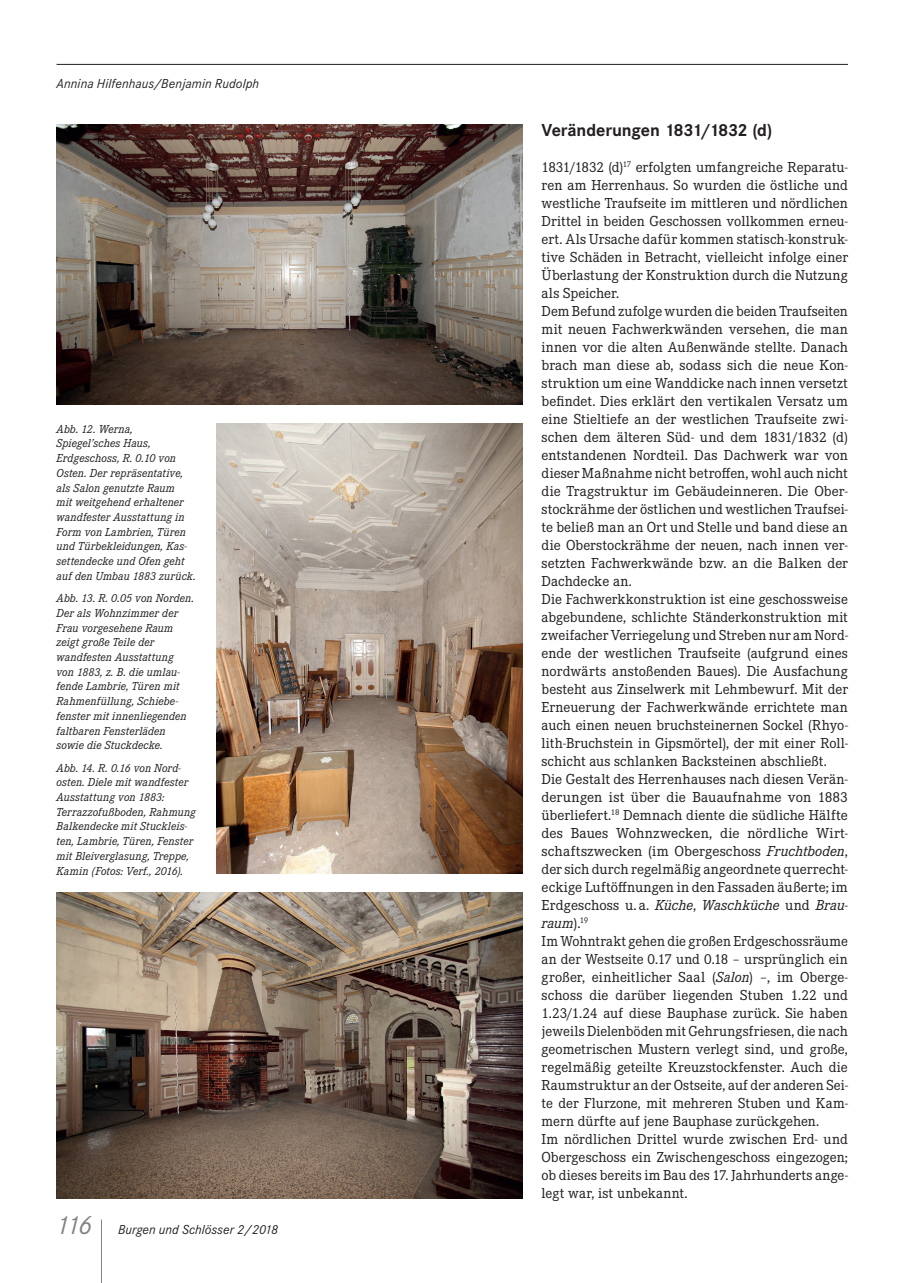
<style>
.page{position:relative;width:913px;height:1283px;background:#fff}
.page>*{position:absolute;margin:0;border:0;box-sizing:border-box;transform-origin:0 0}
.t1{font:700 18px "Corporate S";letter-spacing:-.01em;color:#231f20}
.t2{font:15px/18px "Corporate E";color:#231f20}
.t3{font:italic 13.5px "Corporate S";letter-spacing:.005em;color:#231f20}
.t4{font:italic 12px/14.7px "Corporate E";letter-spacing:.005em;color:#231f20}
.s1{font-size:27px;color:#808285}
.s2{font-style:italic}
</style>
<div class="page">
<hr style="left:101px;top:1219px;width:1px;height:63px;background:#808285">
<hr style="left:57px;top:64px;width:790px;height:1px;background:#231f20">
<img style="left:56px;top:124px;width:466px;height:281px">
<img style="left:216px;top:424px;width:306px;height:449px">
<img style="left:57px;top:892px;width:465px;height:306px">
<p class="t3" style="left:57px;top:76px;width:204px">Annina Hilfenhaus/Benjamin Rudolph</p>
<p class="t4" style="left:57px;top:421px;width:141px">Abb. 12. Werna,<br>Spiegel’sches Haus,<br>Erdgeschoss, R. 0.10 von<br>Osten. Der repräsentative, als Salon genutzte Raum<br>mit weitgehend erhaltener wandfester Ausstattung in<br>Form von Lambrien, Türen und Türbekleidungen, Kas&shy;settendecke und Ofen geht auf den Umbau 1883 zurück.</p>
<p class="t4" style="left:57px;top:591px;width:139px">Abb. 13. R. 0.05 von Norden.<br>Der als Wohnzimmer der<br>Frau vorgesehene Raum zeigt große Teile der wandfesten Ausstattung von 1883, z. B. die umlau&shy;fende Lambrie, Türen mit<br>Rahmenfüllung, Schiebe&shy;fenster mit innenliegenden faltbaren Fensterläden sowie die Stuckdecke.</p>
<p class="t4" style="left:57px;top:760px;width:141px">Abb. 14. R. 0.16 von Nord&shy;osten. Diele mit wandfester<br>Ausstattung von 1883:<br>Terrazzofußboden, Rahmung<br>Balkendecke mit Stuckleis&shy;ten, Lambrie, Türen, Fenster mit Bleiverglasung, Treppe,<br>Kamin (Fotos: Verf., 2016).</p>
<p class="t3" style="left:56px;top:1222px;width:223px"><span class="s1">116</span> Burgen und Schlösser 2/2018</p>
<p class="t1" style="left:541px;top:119px;width:232px">Veränderungen 1831/1832 (d)</p>
<p class="t2" style="left:541px;top:158px;width:308px">1831/1832 (d)<sup>17</sup> erfolgten umfangreiche Reparatu&shy;ren am Herrenhaus. So wurden die östliche und westliche Traufseite im mittleren und nördlichen Drittel in beiden Geschossen vollkommen erneu&shy;ert. Als Ursache dafür kommen statisch-konstruk&shy;tive Schäden in Betracht, vielleicht infolge einer Überlastung der Konstruktion durch die Nutzung als Speicher.<br>Dem Befund zufolge wurden die beiden Traufseiten mit neuen Fachwerkwänden versehen, die man innen vor die alten Außenwände stellte. Danach brach man diese ab, sodass sich die neue Kon&shy;struktion um eine Wanddicke nach innen versetzt befindet. Dies erklärt den vertikalen Versatz um eine Stieltiefe an der westlichen Traufseite zwi&shy;schen dem älteren Süd- und dem 1831/1832 (d) entstandenen Nordteil. Das Dachwerk war von dieser Maßnahme nicht betroffen, wohl auch nicht die Tragstruktur im Gebäudeinneren. Die Ober&shy;stockrähme der östlichen und westlichen Traufsei&shy;te beließ man an Ort und Stelle und band diese an die Oberstockrähme der neuen, nach innen ver&shy;setzten Fachwerkwände bzw. an die Balken der Dachdecke an.<br>Die Fachwerkkonstruktion ist eine geschossweise abgebundene, schlichte Ständerkonstruktion mit zweifacher Verriegelung und Streben nur am Nord&shy;ende der westlichen Traufseite (aufgrund eines nordwärts anstoßenden Baues). Die Ausfachung besteht aus Zinselwerk mit Lehmbewurf. Mit der Erneuerung der Fachwerkwände errichtete man auch einen neuen bruchsteinernen Sockel (Rhyo&shy;lith-Bruchstein in Gipsmörtel), der mit einer Roll&shy;schicht aus schlanken Backsteinen abschließt.<br>Die Gestalt des Herrenhauses nach diesen Verän&shy;derungen ist über die Bauaufnahme von 1883 überliefert.<sup>18</sup> Demnach diente die südliche Hälfte des Baues Wohnzwecken, die nördliche Wirt&shy;schaftszwecken (im Obergeschoss <span class="s2">Fruchtboden</span>, der sich durch regelmäßig angeordnete querrecht&shy;eckige Luftöffnungen in den Fassaden äußerte; im Erdgeschoss u. a. <span class="s2">Küche</span>, <span class="s2">Waschküche</span> und <span class="s2">Brau&shy;raum</span>).<sup>19<br></sup>Im Wohntrakt gehen die großen Erdgeschossräume an der Westseite 0.17 und 0.18 – ursprünglich ein großer, einheitlicher Saal (<span class="s2">Salon</span>) –, im Oberge&shy;schoss die darüber liegenden Stuben 1.22 und 1.23/1.24 auf diese Bauphase zurück. Sie haben jeweils Dielenböden mit Gehrungsfriesen, die nach geometrischen Mustern verlegt sind, und große, regelmäßig geteilte Kreuzstockfenster. Auch die Raumstruktur an der Ostseite, auf der anderen Sei&shy;te der Flurzone, mit mehreren Stuben und Kam&shy;mern dürfte auf jene Bauphase zurückgehen.<br>Im nördlichen Drittel wurde zwischen Erd- und Obergeschoss ein Zwischengeschoss eingezogen; ob dieses bereits im Bau des 17. Jahrhunderts ange&shy;legt war, ist unbekannt.</p>
</div>
